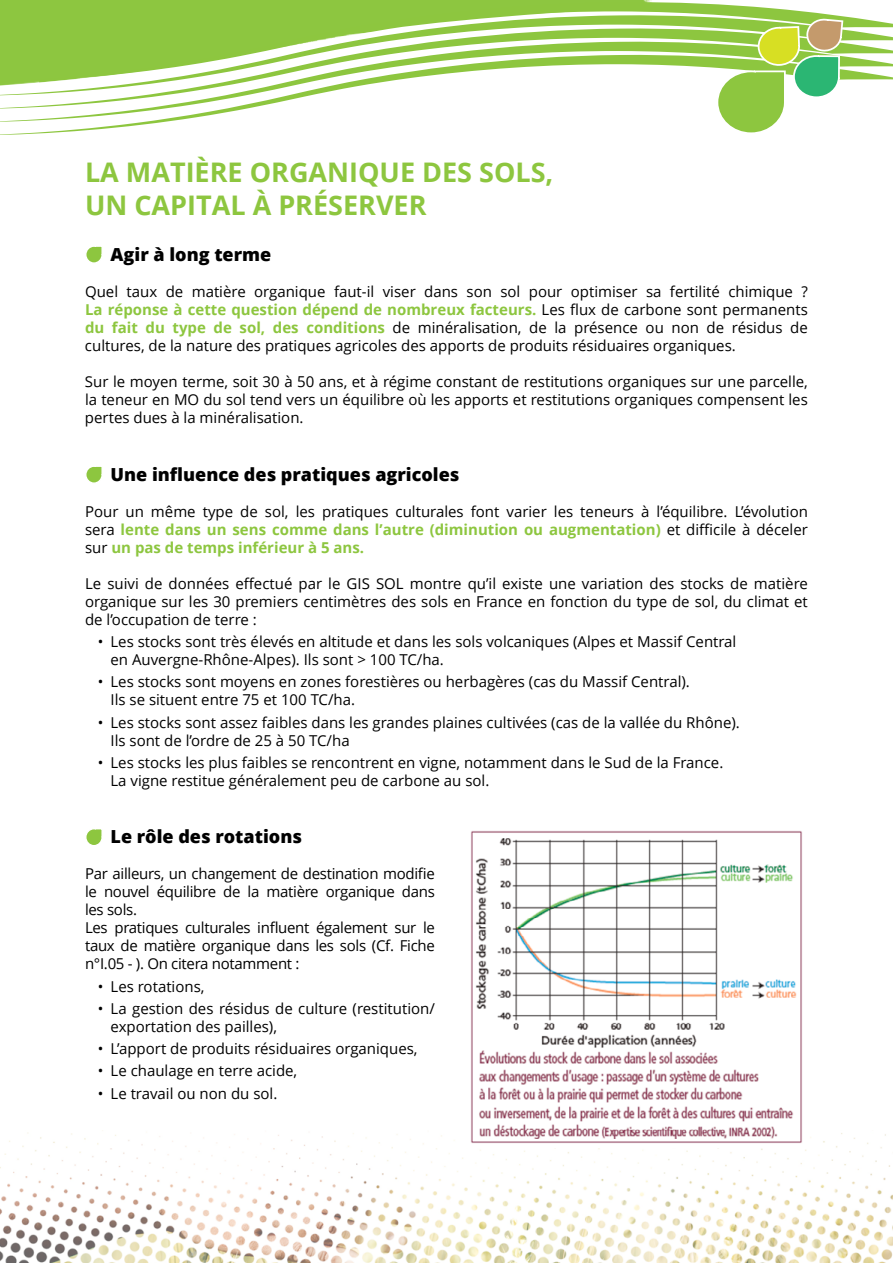
<style>
.page{position:relative;width:893px;height:1263px;background:#fff}
.page>*{position:absolute;margin:0;border:0;box-sizing:border-box;transform-origin:0 0}
.t1{font:700 27px/32.4px "Open Sans";color:#8dc63f}
.t2{font:800 18px "Open Sans";color:#000}
.t3{font:15px/18px "Open Sans";color:#000}
.t4{font:15px/18px "Open Sans";letter-spacing:-.02em;color:#000}
.s1{font-weight:700;color:#8dc63f}
.s2{font-weight:700;color:#8dc640}
</style>
<div class="page">
<img style="left:0;top:1130px;width:893px;height:133px">
<svg style="left:0;top:0;width:652px;height:2px"></svg>
<svg style="left:0;top:122px;width:163px;height:13px"></svg>
<svg style="left:0;top:109px;width:244px;height:13px"></svg>
<svg style="left:0;top:96px;width:307px;height:13px"></svg>
<svg style="left:0;top:83px;width:376px;height:13px"></svg>
<svg style="left:0;top:2px;width:893px;height:81px;fill:#8dc640"></svg>
<svg style="left:716px;top:2px;width:128px;height:131px"></svg>
<svg style="left:86px;top:246px;width:16px;height:17px"></svg>
<svg style="left:86px;top:466px;width:16px;height:17px"></svg>
<svg style="left:86px;top:829px;width:16px;height:16px"></svg>
<img style="left:464px;top:831px;width:345px;height:316px">
<h1 class="t1" style="left:85px;top:156px;width:470px">La matière organique des sols, un capital à préserver</h1>
<p class="t2" style="left:111px;top:241px;width:162px">Agir à long terme</p>
<p class="t3" style="left:85px;top:282px;width:724px;text-align:justify">Quel taux de matière organique faut-il viser dans son sol pour optimiser sa fertilité chimique ?<br><span class="s1">La réponse à cette question dépend de nombreux facteurs.</span> Les flux de carbone sont permanents <span class="s1">du fait du type de sol, des conditions</span> de minéralisation, de la présence ou non de résidus de cultures, de la nature des pratiques agricoles des apports de produits résiduaires organiques.</p>
<p class="t3" style="left:85px;top:372px;width:724px;text-align:justify">Sur le moyen terme, soit 30 à 50 ans, et à régime constant de restitutions organiques sur une parcelle, la teneur en MO du sol tend vers un équilibre où les apports et restitutions organiques compensent les pertes dues à la minéralisation.</p>
<p class="t2" style="left:111px;top:461px;width:350px">Une influence des pratiques agricoles</p>
<p class="t3" style="left:85px;top:502px;width:724px;text-align:justify">Pour un même type de sol, les pratiques culturales font varier les teneurs à l’équilibre. L’évolution sera <span class="s2">l</span><span class="s1">ente dans un sens comme dans l’autre (diminution ou augmentation)</span> et difficile à déceler sur <span class="s2">un pas de temps inférieur à 5 ans.</span></p>
<p class="t3" style="left:85px;top:574px;width:724px;text-align:justify">Le suivi de données effectué par le GIS SOL montre qu’il existe une variation des stocks de matière organique sur les 30 premiers centimètres des sols en France en fonction du type de sol, du climat et de l’occupation de terre :</p>
<p class="t3" style="left:111px;top:632px;width:627px;text-indent:-13px">• Les stocks sont très élevés en altitude et dans les sols volcaniques (Alpes et Massif Central en Auvergne-Rhône-Alpes). Ils sont &gt; 100 TC/ha.</p>
<p class="t3" style="left:111px;top:673px;width:581px;text-indent:-13px">• Les stocks sont moyens en zones forestières ou herbagères (cas du Massif Central).<br>Ils se situent entre 75 et 100 TC/ha.</p>
<p class="t3" style="left:111px;top:713px;width:631px;text-indent:-13px">• Les stocks sont assez faibles dans les grandes plaines cultivées (cas de la vallée du Rhône).<br>Ils sont de l’ordre de 25 à 50 TC/ha</p>
<p class="t3" style="left:111px;top:753px;width:614px;text-indent:-13px">• Les stocks les plus faibles se rencontrent en vigne, notamment dans le Sud de la France.<br>La vigne restitue généralement peu de carbone au sol.</p>
<p class="t2" style="left:111px;top:823px;width:193px">Le rôle des rotations</p>
<p class="t4" style="left:85px;top:864px;width:351px">Par ailleurs, un changement de destination modifie le nouvel équilibre de la matière organique dans les sols.<br>Les pratiques culturales influent également sur le taux de matière organique dans les sols (Cf. Fiche n°I.05 - ). On citera notamment :</p>
<p class="t3" style="left:98px;top:977px;width:108px">• Les rotations,</p>
<p class="t3" style="left:111px;top:999px;width:326px;text-indent:-13px">• La gestion des résidus de culture (restitution/ exportation des pailles),</p>
<p class="t3" style="left:98px;top:1039px;width:321px">• L’apport de produits résiduaires organiques,</p>
<p class="t3" style="left:98px;top:1061px;width:201px">• Le chaulage en terre acide,</p>
<p class="t3" style="left:98px;top:1084px;width:181px">• Le travail ou non du sol.</p>
</div>
